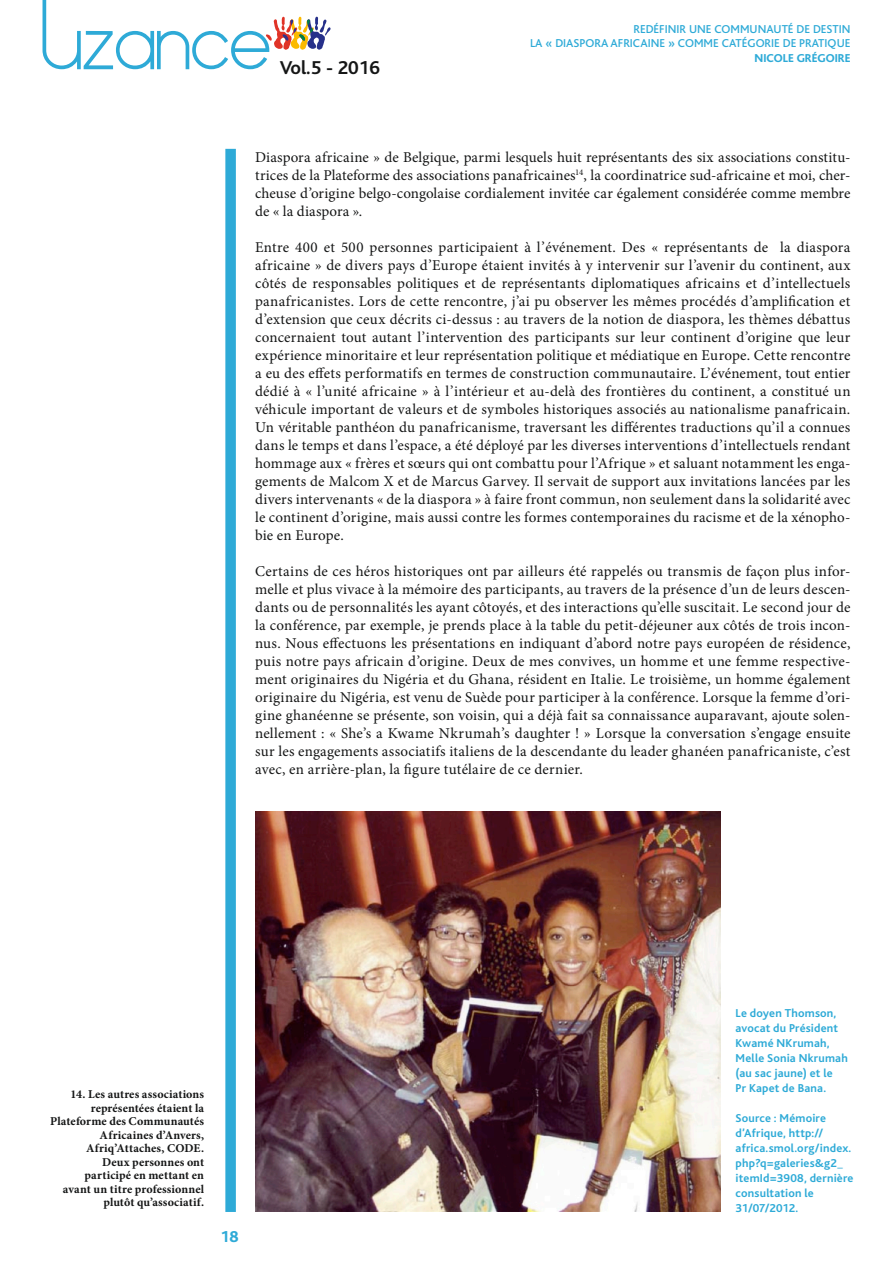
<style>
.page{position:relative;width:893px;height:1263px;background:#fff}
.page>*{position:absolute;margin:0;border:0;box-sizing:border-box;transform-origin:0 0}
.t1{font:700 19.5px "Bliss";color:#151616}
.t2{font:800 16.5px "Bliss";color:#2eaad7}
.t3{font:15px/18px "Minion Pro";letter-spacing:.01em;color:#151616;text-align:justify}
.t4{font:700 12px/15px "Bliss";letter-spacing:.015em;color:#2eaad7}
.t5{font:700 12px/13.5px "Minion Pro";letter-spacing:.01em;color:#151616;text-align:right}
.t6{font:500 12px/14.4px "Bliss";color:#2eaad7;text-align:right}
.t7{font:800 12px "Bliss";color:#2eaad7}
</style>
<div class="page">
<div style="left:225px;top:149px;width:11px;height:1063px;background:#2eaad7"></div>
<svg style="left:43px;top:0;width:288px;height:69px"></svg>
<img style="left:255px;top:811px;width:466px;height:401px">
<h1 class="t1" style="left:280px;top:58px;width:102px">Vol.5 - 2016</h1>
<p class="t6" style="left:530px;top:22px;width:322px">REDÉFINIR UNE COMMUNAUTÉ DE DESTIN<br>LA « DIASPORA AFRICAINE » COMME CATÉGORIE DE PRATIQUE</p>
<p class="t7" style="left:755px;top:51px;width:97px">NICOLE GRÉGOIRE</p>
<p class="t3" style="left:255px;top:148px;width:597px">Diaspora africaine » de Belgique, parmi lesquels huit représentants des six associations constitu&shy;trices de la Plateforme des associations panafricaines<sup>14</sup>, la coordinatrice sud-africaine et moi, cher&shy;cheuse d’origine belgo-congolaise cordialement invitée car également considérée comme membre de « la diaspora ».</p>
<p class="t3" style="left:255px;top:238px;width:597px">Entre 400 et 500 personnes participaient à l’événement. Des « représentants de la diaspora africaine » de divers pays d’Europe étaient invités à y intervenir sur l’avenir du continent, aux côtés de responsables politiques et de représentants diplomatiques africains et d’intellectuels panafricanistes. Lors de cette rencontre, j’ai pu observer les mêmes procédés d’amplification et d’extension que ceux décrits ci-dessus : au travers de la notion de diaspora, les thèmes débattus concernaient tout autant l’intervention des participants sur leur continent d’origine que leur expérience minoritaire et leur représentation politique et médiatique en Europe. Cette rencontre a eu des effets performatifs en termes de construction communautaire. L’événement, tout entier dédié à « l’unité africaine » à l’intérieur et au-delà des frontières du continent, a constitué un véhicule important de valeurs et de symboles historiques associés au nationalisme panafricain.<br>Un véritable panthéon du panafricanisme, traversant les différentes traductions qu’il a connues dans le temps et dans l’espace, a été déployé par les diverses interventions d’intellectuels rendant hommage aux « frères et sœurs qui ont combattu pour l’Afrique » et saluant notamment les enga&shy;gements de Malcom X et de Marcus Garvey. Il servait de support aux invitations lancées par les divers intervenants « de la diaspora » à faire front commun, non seulement dans la solidarité avec le continent d’origine, mais aussi contre les formes contemporaines du racisme et de la xénopho&shy;bie en Europe.</p>
<p class="t3" style="left:255px;top:562px;width:597px">Certains de ces héros historiques ont par ailleurs été rappelés ou transmis de façon plus infor&shy;melle et plus vivace à la mémoire des participants, au travers de la présence d’un de leurs descen&shy;dants ou de personnalités les ayant côtoyés, et des interactions qu’elle suscitait. Le second jour de la conférence, par exemple, je prends place à la table du petit-déjeuner aux côtés de trois incon&shy;nus. Nous effectuons les présentations en indiquant d’abord notre pays européen de résidence, puis notre pays africain d’origine. Deux de mes convives, un homme et une femme respective&shy;ment originaires du Nigéria et du Ghana, résident en Italie. Le troisième, un homme également originaire du Nigéria, est venu de Suède pour participer à la conférence. Lorsque la femme d’ori&shy;gine ghanéenne se présente, son voisin, qui a déjà fait sa connaissance auparavant, ajoute solen&shy;nellement : « She’s a Kwame Nkrumah’s daughter ! » Lorsque la conversation s’engage ensuite sur les engagements associatifs italiens de la descendante du leader ghanéen panafricaniste, c’est avec, en arrière-plan, la figure tutélaire de ce dernier.</p>
<p class="t5" style="left:50px;top:1087px;width:155px">14. Les autres associations représentées étaient la<br>Plateforme des Communautés<br>Africaines d’Anvers,<br>Afriq’Attaches, CODE.<br>Deux personnes ont<br>participé en mettant en<br>avant un titre professionnel plutôt qu’associatif.</p>
<p class="t2" style="left:221px;top:1228px;width:20px">18</p>
<p class="t4" style="left:736px;top:1005px;width:114px">Le doyen Thomson, avocat du Président<br>Kwamé NKrumah,<br>Melle Sonia Nkrumah (au sac jaune) et le<br>Pr Kapet de Bana.</p>
<p class="t4" style="left:736px;top:1110px;width:119px">Source : Mémoire d’Afrique, http:// africa.smol.org/index. php?q=galeries&amp;g2_ itemId=3908, dernière consultation le<br>31/07/2012.</p>
</div>
